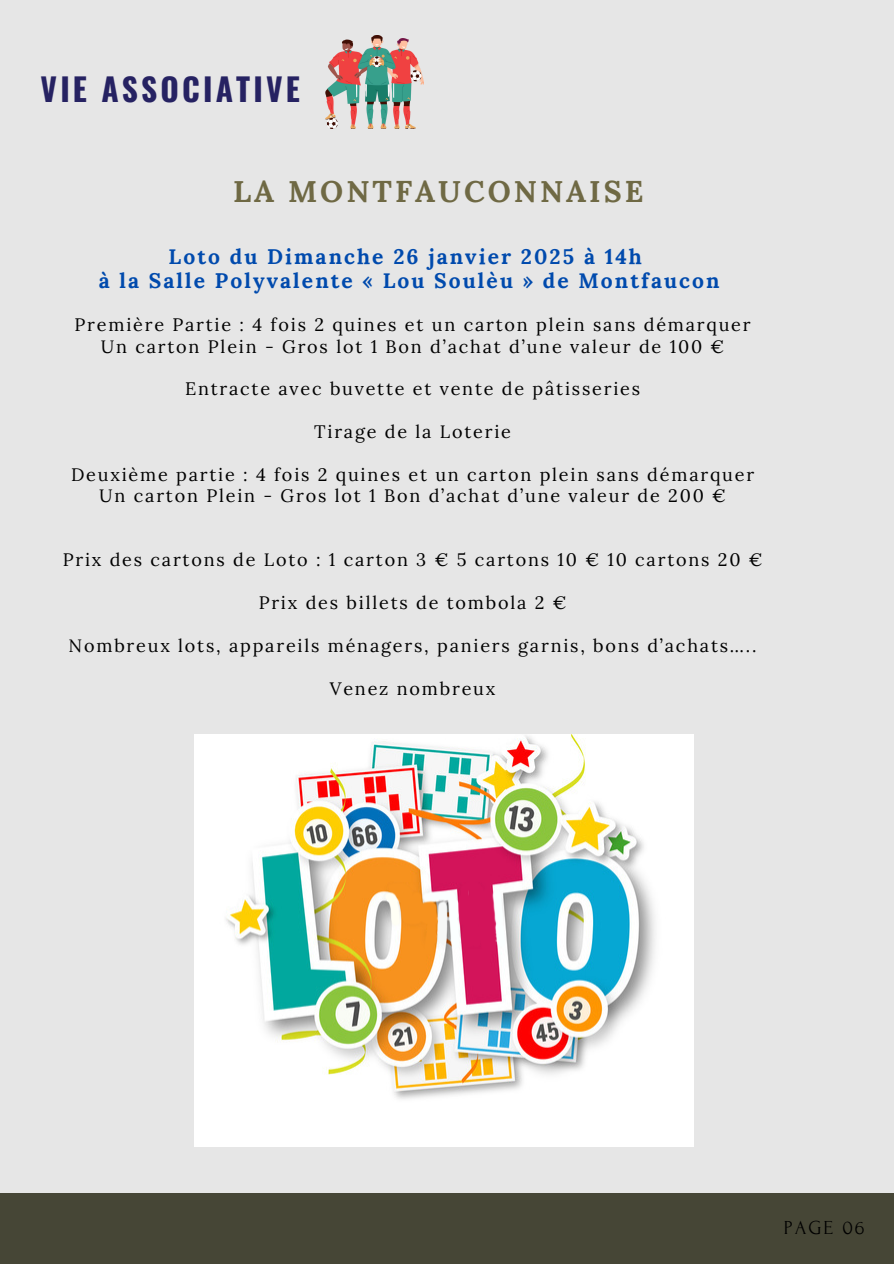
<style>
.page{position:relative;width:894px;height:1264px;background:#fff}
.page>*{position:absolute;margin:0;border:0;box-sizing:border-box;transform-origin:0 0}
.t1{font:700 31.5px "Oswald";letter-spacing:.1em;color:#262262}
.t2{font:700 30px "Lora";letter-spacing:.1em;color:#6f6944}
.t3{font:700 21px/24.8px "Lora";letter-spacing:.1em;color:#004aad;text-align:center}
.t4{font:19.8px "Forum";letter-spacing:.1em;color:#000}
.t5{font:18px "Lora";letter-spacing:.1em;color:#000}
</style>
<div class="page">
<div style="left:0;top:0;width:893px;height:1263px;background:#e6e6e6"></div>
<div style="left:0;top:1193px;width:893px;height:70px;background:#464636"></div>
<img style="left:325px;top:35px;width:98px;height:93px">
<img style="left:194px;top:734px;width:499px;height:411px">
<p class="t1" style="left:41px;top:65px;width:261px">VIE ASSOCIATIVE</p>
<h1 class="t2" style="left:233px;top:172px;width:412px">LA MONTFAUCONNAISE</h1>
<h3 class="t3" style="left:99px;top:243px;width:622px">Loto du Dimanche 26 janvier 2025 à 14h<br>à la Salle Polyvalente « Lou Soulèu » de Montfaucon</h3>
<p class="t5" style="left:74px;top:313px;width:677px">Première Partie : 4 fois 2 quines et un carton plein sans démarquer</p>
<p class="t5" style="left:101px;top:334px;width:624px">Un carton Plein - Gros lot 1 Bon d’achat d’une valeur de 100 €</p>
<p class="t5" style="left:185px;top:377px;width:456px">Entracte avec buvette et vente de pâtisseries</p>
<p class="t5" style="left:314px;top:420px;width:198px">Tirage de la Loterie</p>
<p class="t5" style="left:71px;top:463px;width:684px">Deuxième partie : 4 fois 2 quines et un carton plein sans démarquer</p>
<p class="t5" style="left:99px;top:484px;width:628px">Un carton Plein - Gros lot 1 Bon d’achat d’une valeur de 200 €</p>
<p class="t5" style="left:63px;top:548px;width:701px">Prix des cartons de Loto : 1 carton 3 € 5 cartons 10 € 10 cartons 20 €</p>
<p class="t5" style="left:258px;top:591px;width:309px">Prix des billets de tombola 2 €</p>
<p class="t5" style="left:69px;top:634px;width:689px">Nombreux lots, appareils ménagers, paniers garnis, bons d’achats…..</p>
<p class="t5" style="left:330px;top:676px;width:167px">Venez nombreux</p>
<h1 class="t4" style="left:783px;top:1216px;width:82px">PAGE 06</h1>
</div>
